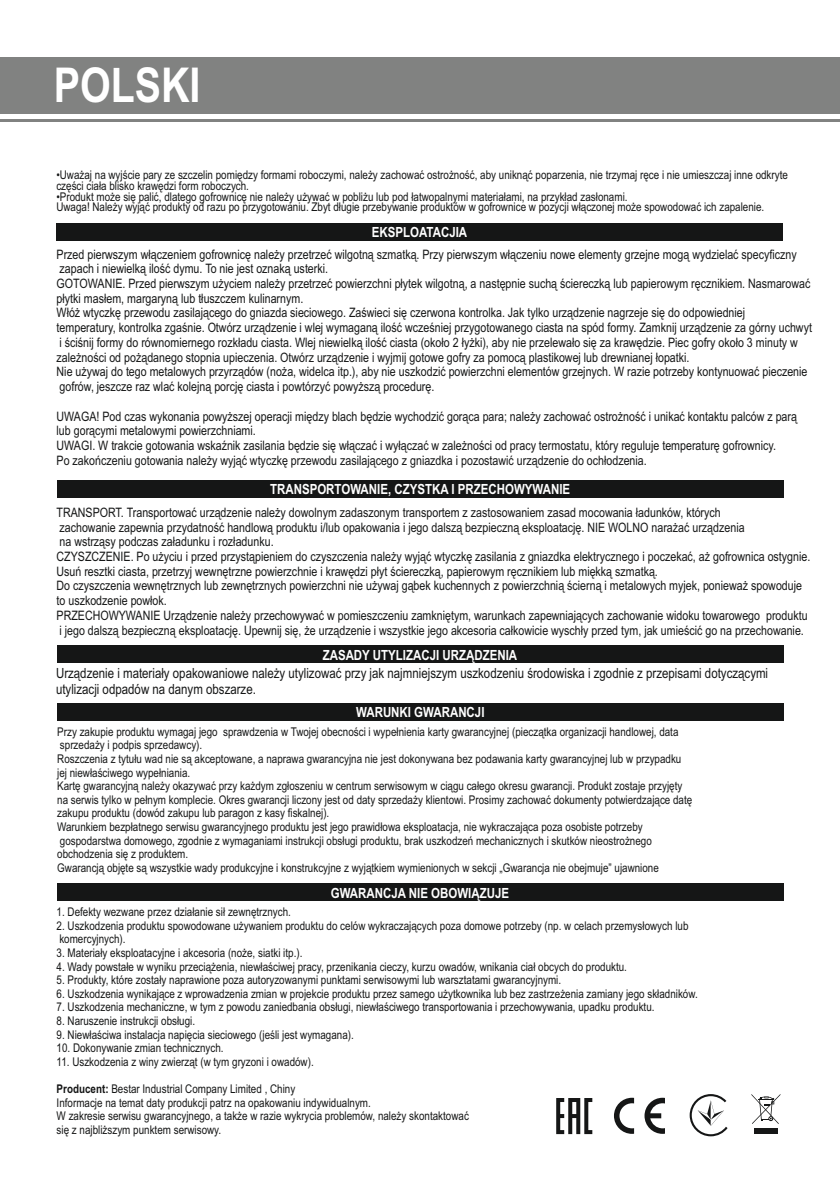
<style>
.page{position:relative;width:840px;height:1191px;background:#fff}
.page>*{position:absolute;margin:0;border:0;box-sizing:border-box;transform-origin:0 0}
.t1{font:700 48px "Arial Narrow";color:#fff}
.t2{font:14px/15.8px "Arial Narrow";color:#151616}
.t3{font:700 14px "Arial Narrow";color:#fff}
.t4{font:13px/14.8px "Arial Narrow";color:#151616}
.t5{font:12px/13.6px "Arial Narrow";color:#151616}
.s1{font-weight:700}
</style>
<div class="page">
<div style="left:0;top:57px;width:839px;height:56px;background:#818281"></div>
<hr style="left:0;top:119px;width:839px;height:3px;background:#818281">
<div style="left:57px;top:883px;width:725px;height:17px;background:#151616"></div>
<svg style="left:556px;top:1098px;width:36px;height:36px"></svg>
<svg style="left:614px;top:1097px;width:50px;height:36px"></svg>
<svg style="left:689px;top:1094px;width:38px;height:42px"></svg>
<svg style="left:751px;top:1094px;width:29px;height:30px"></svg>
<div style="left:753px;top:1127px;width:24px;height:6px;background:#151616"></div>
<div style="left:57px;top:224px;width:725px;height:17px;background:#151616"></div>
<div style="left:57px;top:480px;width:725px;height:17px;background:#151616"></div>
<div style="left:57px;top:646px;width:725px;height:17px;background:#151616"></div>
<div style="left:57px;top:703px;width:725px;height:17px;background:#151616"></div>
<h1 class="t1" style="left:54px;top:67px;width:148px">POLSKI</h1>
<p class="t5" style="left:56px;top:170px;width:732px;line-height:10.8px">• Uważaj na wyjście pary ze szczelin pomiędzy formami roboczymi, należy zachować ostrożność, aby uniknąć poparzenia, nie trzymaj ręce i nie umieszczaj inne odkryte części ciała blisko krawędzi form roboczych.</p>
<p class="t5" style="left:56px;top:192px;width:709px;line-height:10.8px">• Produkt może się palić, dlatego gofrownicę nie należy używać w pobliżu lub pod łatwopalnymi materiałami, na przykład zasłonami.<br>Uwaga! Należy wyjąć produkty od razu po przygotowaniu. Zbyt długie przebywanie produktów w gofrownice w pozycji włączonej może spowodować ich zapalenie.</p>
<p class="t3" style="left:371px;top:227px;width:97px">EKSPLOATACJIA</p>
<p class="t4" style="left:57px;top:248px;width:756px">Przed pierwszym włączeniem gofrownicę należy przetrzeć wilgotną szmatką. Przy pierwszym włączeniu nowe elementy grzejne mogą wydzielać specyficzny zapach i niewielką ilość dymu. To nie jest oznaką usterki.<br>GOTOWANIE. Przed pierwszym użyciem należy przetrzeć powierzchni płytek wilgotną, a następnie suchą ściereczką lub papierowym ręcznikiem. Nasmarować płytki masłem, margaryną lub tłuszczem kulinarnym.<br>Włóż wtyczkę przewodu zasilającego do gniazda sieciowego. Zaświeci się czerwona kontrolka. Jak tylko urządzenie nagrzeje się do odpowiedniej<br>temperatury, kontrolka zgaśnie. Otwórz urządzenie i wlej wymaganą ilość wcześniej przygotowanego ciasta na spód formy. Zamknij urządzenie za górny uchwyt i ściśnij formy do równomiernego rozkładu ciasta. Wlej niewielką ilość ciasta (około 2 łyżki), aby nie przelewało się za krawędzie. Piec gofry około 3 minuty w zależności od pożądanego stopnia upieczenia. Otwórz urządzenie i wyjmij gotowe gofry za pomocą plastikowej lub drewnianej łopatki.<br>Nie używaj do tego metalowych przyrządów (noża, widelca itp.), aby nie uszkodzić powierzchni elementów grzejnych. W razie potrzeby kontynuować pieczenie gofrów, jeszcze raz wlać kolejną porcję ciasta i powtórzyć powyższą procedurę.</p>
<p class="t4" style="left:57px;top:410px;width:741px">UWAGA! Pod czas wykonania powyższej operacji między blach będzie wychodzić gorąca para; należy zachować ostrożność i unikać kontaktu palców z parą lub gorącymi metalowymi powierzchniami.<br>UWAGI. W trakcie gotowania wskaźnik zasilania będzie się włączać i wyłączać w zależności od pracy termostatu, który reguluje temperaturę gofrownicy.<br>Po zakończeniu gotowania należy wyjąć wtyczkę przewodu zasilającego z gniazdka i pozostawić urządzenie do ochłodzenia.</p>
<p class="t3" style="left:270px;top:484px;width:301px">TRANSPORTOWANIE, CZYSTKA I PRZECHOWYWANIE</p>
<p class="t4" style="left:56px;top:506px;width:755px">TRANSPORT. Transportować urządzenie należy dowolnym zadaszonym transportem z zastosowaniem zasad mocowania ładunków, których<br>zachowanie zapewnia przydatność handlową produktu i/lub opakowania i jego dalszą bezpieczną eksploatację. NIE WOLNO narażać urządzenia<br>na wstrząsy podczas załadunku i rozładunku.<br>CZYSZCZENIE. Po użyciu i przed przystąpieniem do czyszczenia należy wyjąć wtyczkę zasilania z gniazdka elektrycznego i poczekać, aż gofrownica ostygnie.<br>Usuń resztki ciasta, przetrzyj wewnętrzne powierzchnie i krawędzi płyt ściereczką, papierowym ręcznikiem lub miękką szmatką.<br>Do czyszczenia wewnętrznych lub zewnętrznych powierzchni nie używaj gąbek kuchennych z powierzchnią ścierną i metalowych myjek, ponieważ spowoduje to uszkodzenie powłok.<br>PRZECHOWYWANIE Urządzenie należy przechowywać w pomieszczeniu zamkniętym, warunkach zapewniających zachowanie widoku towarowego produktu i jego dalszą bezpieczną eksploatację. Upewnij się, że urządzenie i wszystkie jego akcesoria całkowicie wyschły przed tym, jak umieścić go na przechowanie.</p>
<p class="t3" style="left:322px;top:650px;width:196px">ZASADY UTYLIZACJI URZĄDZENIA</p>
<p class="t2" style="left:56px;top:667px;width:713px">Urządzenie i materiały opakowaniowe należy utylizować przy jak najmniejszym uszkodzeniu środowiska i zgodnie z przepisami dotyczącymi utylizacji odpadów na danym obszarze.</p>
<p class="t3" style="left:356px;top:707px;width:130px">WARUNKI GWARANCJI</p>
<p class="t5" style="left:57px;top:726px;width:636px">Przy zakupie produktu wymagaj jego sprawdzenia w Twojej obecności i wypełnienia karty gwarancyjnej (pieczątka organizacji handlowej, data sprzedaży i podpis sprzedawcy).<br>Roszczenia z tytułu wad nie są akceptowane, a naprawa gwarancyjna nie jest dokonywana bez podawania karty gwarancyjnej lub w przypadku jej niewłaściwego wypełniania.<br>Kartę gwarancyjną należy okazywać przy każdym zgłoszeniu w centrum serwisowym w ciągu całego okresu gwarancji. Produkt zostaje przyjęty na serwis tylko w pełnym komplecie. Okres gwarancji liczony jest od daty sprzedaży klientowi. Prosimy zachować dokumenty potwierdzające datę zakupu produktu (dowód zakupu lub paragon z kasy fiskalnej).<br>Warunkiem bezpłatnego serwisu gwarancyjnego produktu jest jego prawidłowa eksploatacja, nie wykraczająca poza osobiste potrzeby gospodarstwa domowego, zgodnie z wymaganiami instrukcji obsługi produktu, brak uszkodzeń mechanicznych i skutków nieostrożnego obchodzenia się z produktem.<br>Gwarancją objęte są wszystkie wady produkcyjne i konstrukcyjne z wyjątkiem wymienionych w sekcji „Gwarancja nie obejmuje” ujawnione</p>
<p class="t3" style="left:330px;top:887px;width:180px">GWARANCJA NIE OBOWIĄZUJE</p>
<p class="t5" style="left:57px;top:906px;width:236px">1. Defekty wezwane przez działanie sił zewnętrznych.</p>
<p class="t5" style="left:57px;top:920px;width:633px">2. Uszkodzenia produktu spowodowane używaniem produktu do celów wykraczających poza domowe potrzeby (np. w celach przemysłowych lub komercyjnych).</p>
<p class="t5" style="left:57px;top:947px;width:247px">3. Materiały eksploatacyjne i akcesoria (noże, siatki itp.).</p>
<p class="t5" style="left:57px;top:960px;width:571px">4. Wady powstałe w wyniku przeciążenia, niewłaściwej pracy, przenikania cieczy, kurzu owadów, wnikania ciał obcych do produktu.</p>
<p class="t5" style="left:57px;top:974px;width:506px">5. Produkty, które zostały naprawione poza autoryzowanymi punktami serwisowymi lub warsztatami gwarancyjnymi.</p>
<p class="t5" style="left:57px;top:987px;width:642px">6. Uszkodzenia wynikające z wprowadzenia zmian w projekcie produktu przez samego użytkownika lub bez zastrzeżenia zamiany jego składników.</p>
<p class="t5" style="left:57px;top:1001px;width:599px">7. Uszkodzenia mechaniczne, w tym z powodu zaniedbania obsługi, niewłaściwego transportowania i przechowywania, upadku produktu.</p>
<p class="t5" style="left:57px;top:1015px;width:140px">8. Naruszenie instrukcji obsługi.</p>
<p class="t5" style="left:57px;top:1028px;width:298px">9. Niewłaściwa instalacja napięcia sieciowego (jeśli jest wymagana).</p>
<p class="t5" style="left:57px;top:1042px;width:168px">10. Dokonywanie zmian technicznych.</p>
<p class="t5" style="left:57px;top:1055px;width:258px">11. Uszkodzenia z winy zwierząt (w tym gryzoni i owadów).</p>
<p class="t5" style="left:57px;top:1083px;width:413px"><span class="s1">Producent:</span> Bestar Industrial Company Limited , Chiny<br>Informacje na temat daty produkcji patrz na opakowaniu indywidualnym.<br>W zakresie serwisu gwarancyjnego, a także w razie wykrycia problemów, należy skontaktować się z najbliższym punktem serwisowy.</p>
</div>
